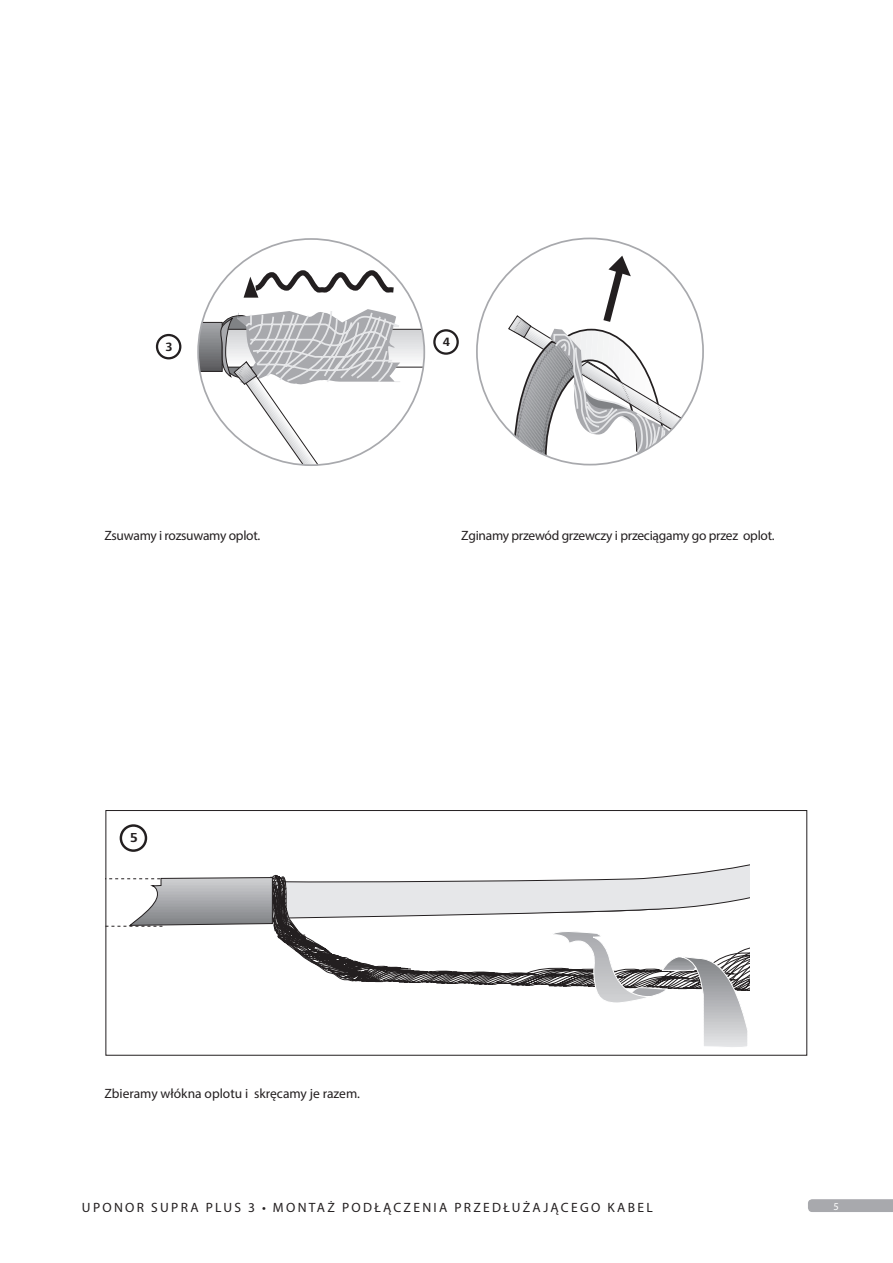
<style>
.page{position:relative;width:893px;height:1263px;background:#fff}
.page>*{position:absolute;margin:0;border:0;box-sizing:border-box;transform-origin:0 0}
.t1{font:13.5px "Myriad Pro";letter-spacing:-.02em;color:#231f20}
.t2{font:13.5px "Myriad Pro";letter-spacing:.17em;color:#231f20}
.t3{font:13.5px "Myriad Pro";color:#231f20}
.t4{font:700 13.5px "Foundry Form Sans";color:#231f20}
.t5{font:700 12.45px "Foundry Form Sans";color:#231f20}
.t6{font:10.5px "Myriad Pro";color:#fff}
</style>
<div class="page">
<svg style="left:808px;top:1199px;width:85px;height:13px"></svg>
<svg style="left:507px;top:256px;width:196px;height:209px"></svg>
<svg style="left:434px;top:330px;width:24px;height:24px"></svg>
<div style="left:433px;top:329px;width:26px;height:26px;border:2px solid #231f20;border-radius:50%"></div>
<svg style="left:198px;top:268px;width:226px;height:197px"></svg>
<div style="left:156px;top:334px;width:25px;height:25px;border:2px solid #231f20;border-radius:50%"></div>
<svg style="left:107px;top:864px;width:643px;height:183px"></svg>
<div style="left:105px;top:810px;width:702px;height:246px;border:1px solid #231f20"></div>
<svg style="left:121px;top:825px;width:25px;height:26px"></svg>
<div style="left:120px;top:824px;width:27px;height:28px;border:2px solid #231f20;border-radius:50%"></div>
<p class="t5" style="left:166px;top:339px;width:8px">3</p>
<p class="t5" style="left:443px;top:335px;width:8px">4</p>
<p class="t1" style="left:104px;top:527px;width:157px">Zsuwamy i rozsuwamy oplot.</p>
<p class="t1" style="left:461px;top:527px;width:315px">Zginamy przewód grzewczy i przeciągamy go przez oplot.</p>
<p class="t4" style="left:130px;top:830px;width:9px">5</p>
<p class="t3" style="left:104px;top:1085px;width:257px">Zbieramy włókna oplotu i skręcamy je razem.</p>
<p class="t2" style="left:82px;top:1199px;width:572px">UPONOR SUPRA PLUS 3 • MONTAŻ PODŁĄCZENIA PRZEDŁUŻAJĄCEGO KABEL</p>
<p class="t6" style="left:833px;top:1199px;width:7px">5</p>
</div>
